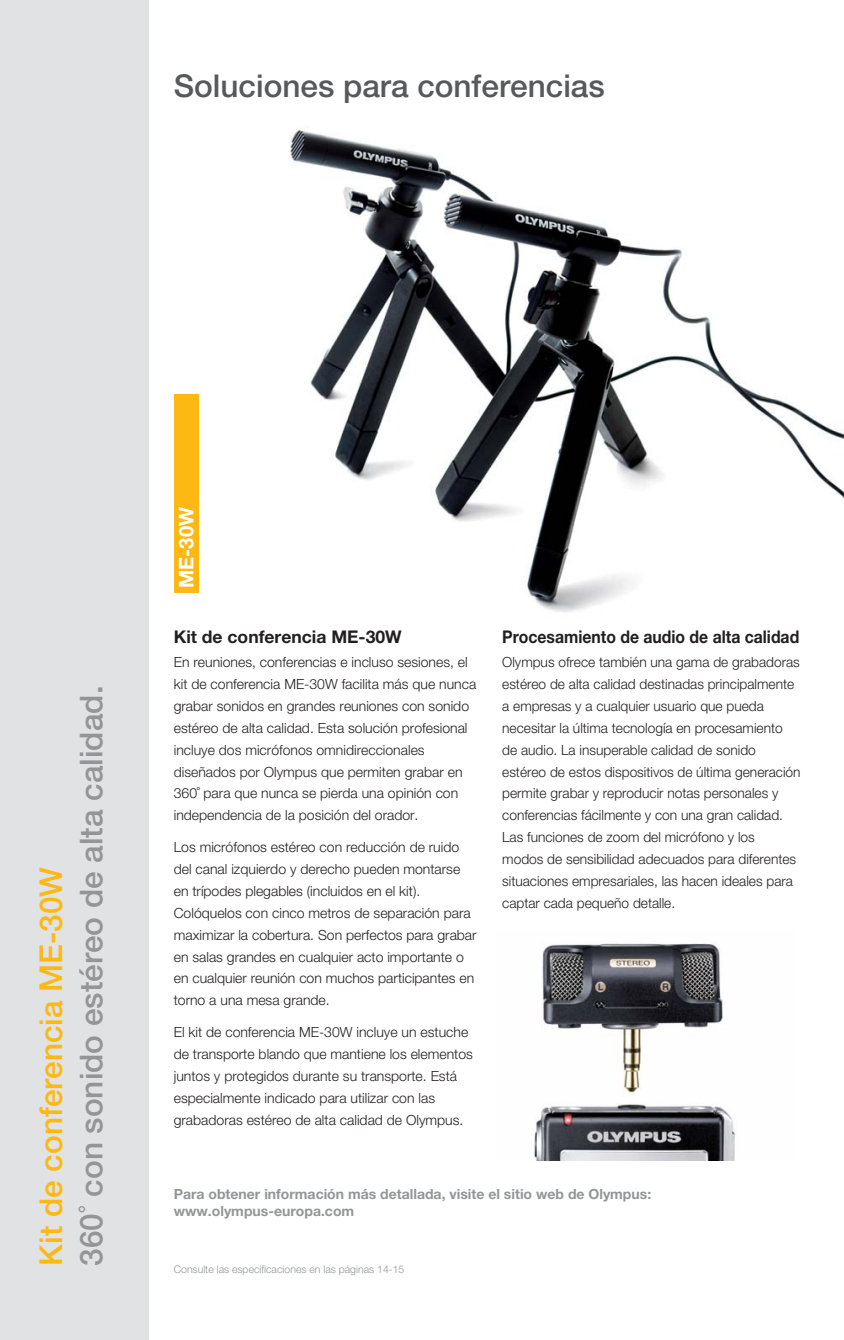
<style>
.page{position:relative;width:844px;height:1340px;background:#fff}
.page>*{position:absolute;margin:0;border:0;box-sizing:border-box;transform-origin:0 0}
.t1{font:500 31.5px "Helvetica Neue LT Std";color:#939598}
.t2{font:500 31.5px "Helvetica Neue LT Std";color:#58595b}
.t3{font:500 31.5px "Helvetica Neue LT Std";color:#fdb813}
.t4{font:700 20.12px "Helvetica Neue LT Std";color:#fff}
.t5{font:700 17.5px "Helvetica Neue LT Std";color:#231f20;scale:.9 1}
.t6{font:700 17.5px "Helvetica Neue LT Std";color:#231f20}
.t7{font:300 14px/21.9px "Helvetica Neue LT Std";color:#231f20}
.t8{font:700 14px/16.8px "Helvetica Neue LT Std";color:#939598}
.t9{font:300 10.5px "Helvetica Neue LT Std";color:#939598}
</style>
<div class="page">
<div style="left:0;top:0;width:149px;height:1339px;background:#e1e2e3"></div>
<div style="left:174px;top:394px;width:24px;height:199px;background:#fdb813"></div>
<img style="left:534px;top:943px;width:203px;height:217px">
<img style="left:289px;top:127px;width:554px;height:485px">
<h1 class="t2" style="left:174px;top:74px;width:432px">Soluciones para conferencias</h1>
<h1 class="t3" style="left:40px;top:1265px;width:400px;rotate:-90deg">Kit de conferencia ME-30W</h1>
<h1 class="t1" style="left:80px;top:1265px;width:581px;rotate:-90deg">360˚ con sonido estéreo de alta calidad.</h1>
<h2 class="t4" style="left:179px;top:588px;width:82px;rotate:-90deg">ME-30W</h2>
<p class="t6" style="left:174px;top:630px;width:229px">Kit de conferencia ME-30W</p>
<p class="t7" style="left:174px;top:652px;width:304px">En reuniones, conferencias e incluso sesiones, el kit de conferencia ME-30W facilita más que nunca grabar sonidos en grandes reuniones con sonido estéreo de alta calidad. Esta solución profesional incluye dos micrófonos omnidireccionales diseñados por Olympus que permiten grabar en 360˚ para que nunca se pierda una opinión con independencia de la posición del orador.</p>
<p class="t7" style="left:174px;top:837px;width:304px">Los micrófonos estéreo con reducción de ruido del canal izquierdo y derecho pueden montarse en trípodes plegables (incluidos en el kit).<br>Colóquelos con cinco metros de separación para maximizar la cobertura. Son perfectos para grabar en salas grandes en cualquier acto importante o en cualquier reunión con muchos participantes en torno a una mesa grande.</p>
<p class="t7" style="left:174px;top:1022px;width:300px">El kit de conferencia ME-30W incluye un estuche de transporte blando que mantiene los elementos juntos y protegidos durante su transporte. Está especialmente indicado para utilizar con las grabadoras estéreo de alta calidad de Olympus.</p>
<p class="t5" style="left:502px;top:630px;width:331px">Procesamiento de audio de alta calidad</p>
<p class="t7" style="left:502px;top:652px;width:300px">Olympus ofrece también una gama de grabadoras estéreo de alta calidad destinadas principalmente a empresas y a cualquier usuario que pueda necesitar la última tecnología en procesamiento de audio. La insuperable calidad de sonido estéreo de estos dispositivos de última generación permite grabar y reproducir notas personales y conferencias fácilmente y con una gran calidad.<br>Las funciones de zoom del micrófono y los<br>modos de sensibilidad adecuados para diferentes situaciones empresariales, las hacen ideales para captar cada pequeño detalle.</p>
<p class="t8" style="left:174px;top:1187px;width:479px">Para obtener información más detallada, visite el sitio web de Olympus: www.olympus-europa.com</p>
<p class="t9" style="left:174px;top:1265px;width:232px">Consulte las especificaciones en las páginas 14-15</p>
</div>
